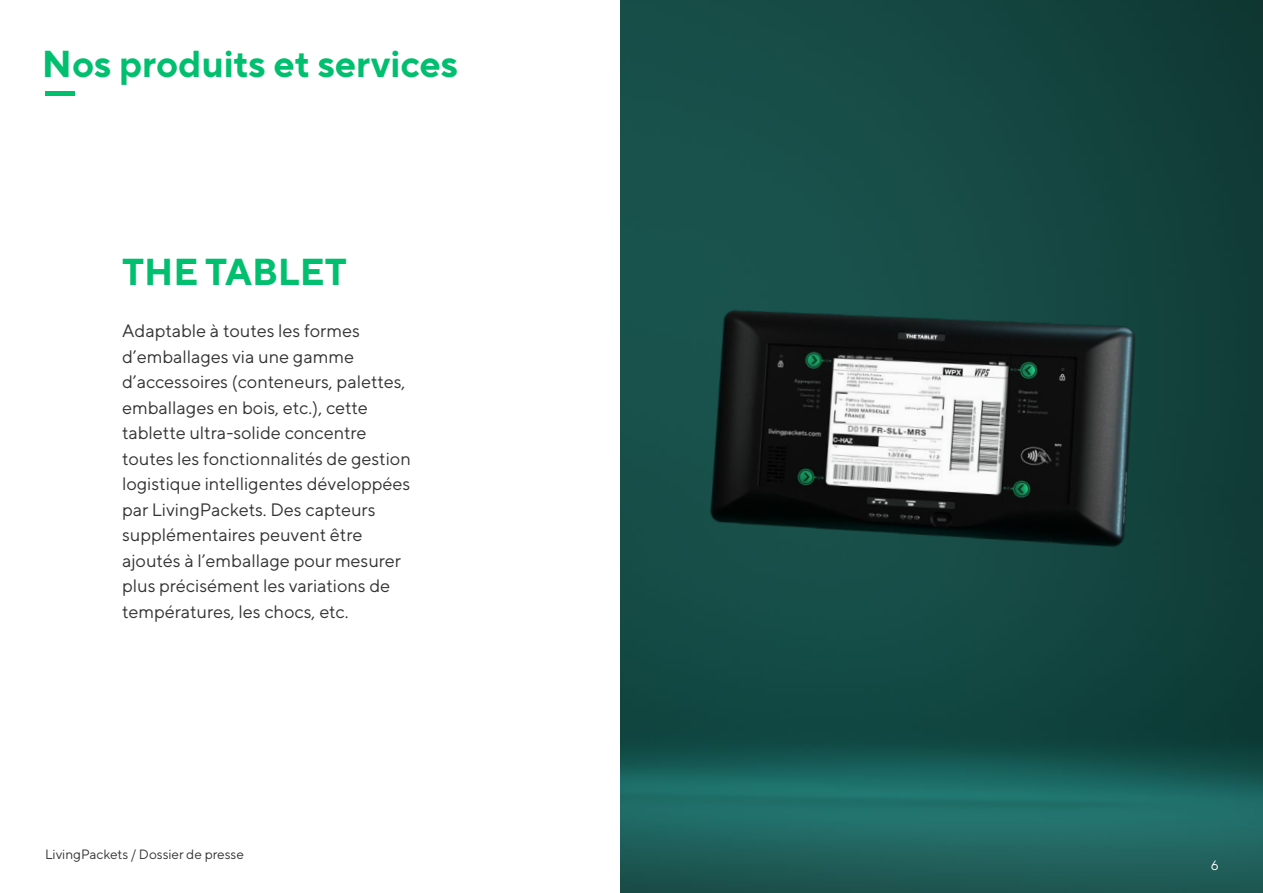
<style>
.page{position:relative;width:1263px;height:893px;background:#fff}
.page>*{position:absolute;margin:0;border:0;box-sizing:border-box;transform-origin:0 0}
.t1{font:700 37.5px "TT Norms Pro";color:#00bf6f}
.t2{font:18px/25.5px "TT Norms Pro";color:#333}
.t3{font:13.5px "TT Norms Pro";color:#333}
.t4{font:13.5px "TT Norms Pro";color:#fff}
</style>
<div class="page">
<hr style="left:45px;top:91px;width:29px;height:4px;background:#00bf6f">
<img style="left:620px;top:0;width:643px;height:892px">
<img style="left:620px;top:115px;width:643px;height:502px">
<h1 class="t1" style="left:42px;top:39px;width:418px">Nos produits et services</h1>
<h1 class="t1" style="left:122px;top:247px;width:226px">THE TABLET</h1>
<p class="t2" style="left:122px;top:317px;width:290px">Adaptable à toutes les formes d’emballages via une gamme d’accessoires (conteneurs, palettes, emballages en bois, etc.), cette tablette ultra-solide concentre toutes les fonctionnalités de gestion logistique intelligentes développées par LivingPackets. Des capteurs supplémentaires peuvent être ajoutés à l’emballage pour mesurer plus précisément les variations de températures, les chocs, etc.</p>
<p class="t3" style="left:45px;top:845px;width:200px">LivingPackets / Dossier de presse</p>
<p class="t4" style="left:1211px;top:857px;width:9px">6</p>
</div>
